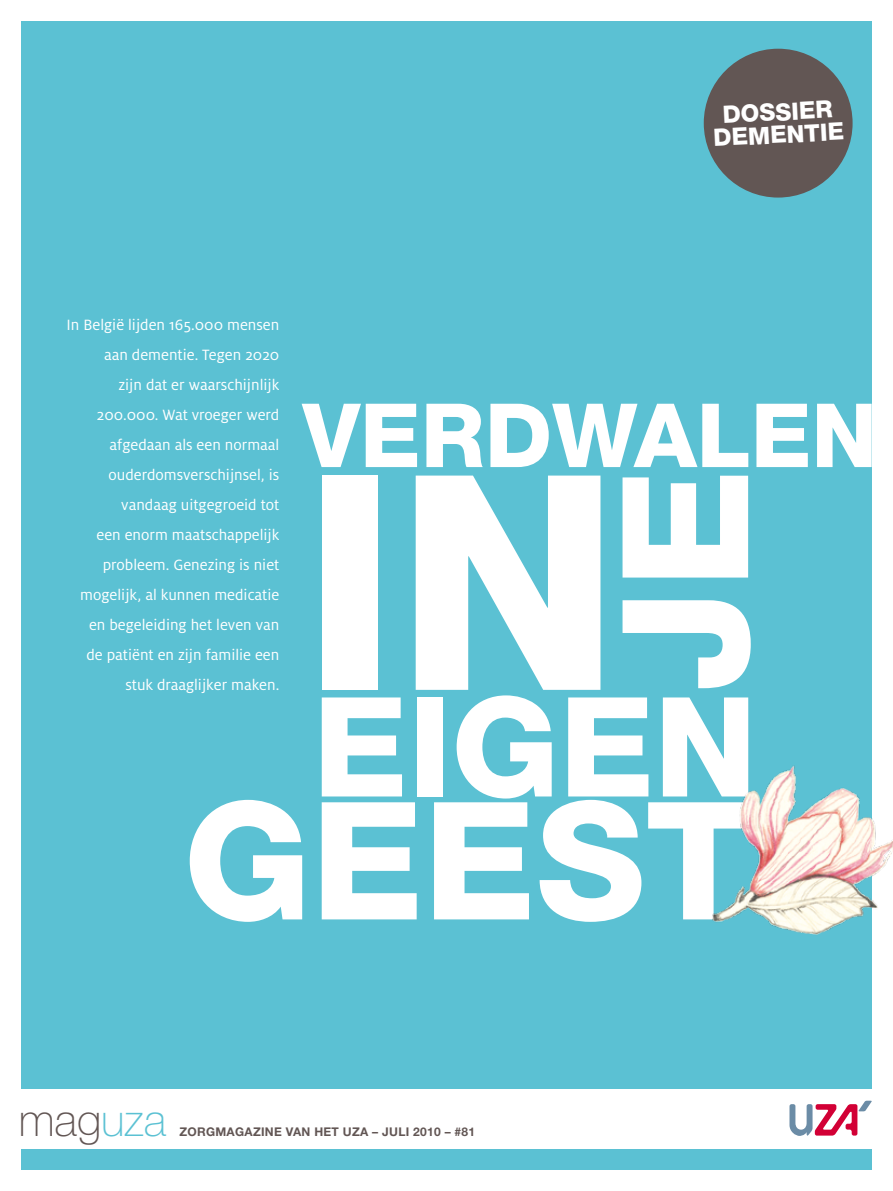
<style>
.page{position:relative;width:893px;height:1191px;background:#fff}
.page>*{position:absolute;margin:0;border:0;box-sizing:border-box;transform-origin:0 0}
.t1{font:800 300px "Helvetica Neue LT Std";color:#fff}
.t2{font:800 175.8px "Helvetica Neue LT Std";color:#fff}
.t3{font:800 163.95px "Helvetica Neue LT Std";color:#fff}
.t4{font:800 138.6px "Helvetica Neue LT Std";color:#fff}
.t5{font:800 88.65px "Helvetica Neue LT Std";letter-spacing:.095em;color:#fff}
.t6{font:100 45px "Helvetica Neue LT Std";color:#625654}
.t7{font:800 24px/22.5px "Helvetica Neue LT Std";color:#fff;text-align:center}
.t8{font:16.5px/30px "Milo OT";color:#fff;text-align:right}
.t9{font:700 12px "Helvetica Neue LT Std";letter-spacing:.025em;color:#625654}
.s1{color:#5bc1d3}
</style>
<div class="page">
<div style="left:21px;top:21px;width:851px;height:1148px;background:#5bc1d3"></div>
<div style="left:0;top:1089px;width:893px;height:59px;background:#fff"></div>
<svg style="left:789px;top:1100px;width:83px;height:35px"></svg>
<div style="left:704px;top:49px;width:149px;height:149px;background:#625654;border-radius:50%"></div>
<img style="left:712px;top:766px;width:181px;height:169px">
<h3 class="t7" style="left:712px;top:104px;width:132px;rotate:-3deg">DOSSIER<br>DEMENT IE</h3>
<p class="t8" style="left:66px;top:310px;width:214px">In België lijden 165.000 mensen aan dementie. Tegen 2020<br>zijn dat er waarschijnlijk<br>200.000. Wat vroeger werd afgedaan als een normaal ouderdomsverschijnsel, is vandaag uitgegroeid tot<br>een enorm maatschappelijk probleem. Genezing is niet mogelijk, al kunnen medicatie en begeleiding het leven van<br>de patiënt en zijn familie een stuk draaglijker maken.</p>
<h3 class="t5" style="left:303px;top:383px;width:576px">VERDWALEN</h3>
<h1 class="t1" style="left:303px;top:404px;width:318px">IN</h1>
<h2 class="t2" style="left:581px;top:693px;width:226px;rotate:-90deg">JE</h2>
<h3 class="t4" style="left:313px;top:664px;width:446px">EIGEN</h3>
<h3 class="t3" style="left:184px;top:763px;width:569px">G EEST</h3>
<h3 class="t6" style="left:19px;top:1094px;width:149px">mag<span class="s1">uza</span></h3>
<p class="t9" style="left:179px;top:1124px;width:297px">ZORGMAGAZINE VAN HET UZA – JULI 2010 – #81</p>
</div>
